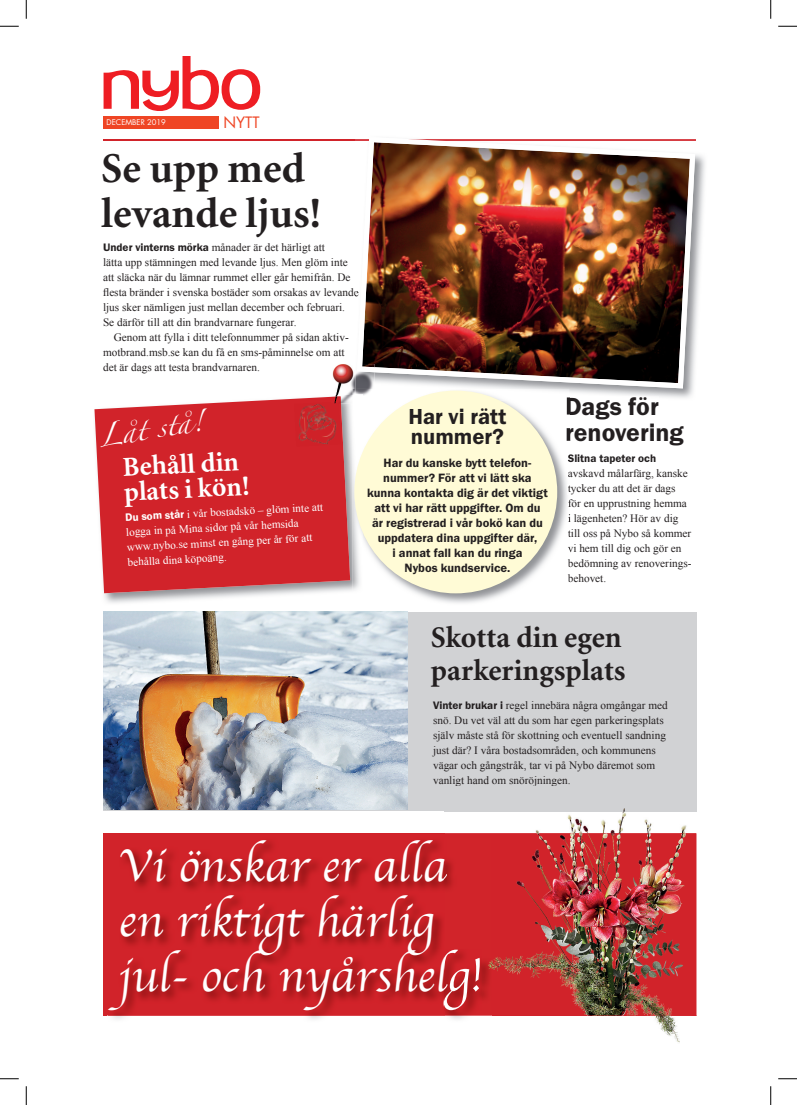
<style>
.page{position:relative;width:797px;height:1105px;background:#fff}
.page>*{position:absolute;margin:0;border:0;box-sizing:border-box;transform-origin:0 0}
.t1{font:47.5px/55px "Apple Chancery";color:#fff}
.t2{font:700 42.5px/45px "Minion";color:#231f20}
.t3{font:700 30px/32.5px "Minion";color:#231f20}
.t4{font:700 27.5px/25px "Minion";color:#fff}
.t5{font:25.62px/26.2px "Franklin Gothic URW Dem";color:#231f20}
.t6{font:22.5px/20px "Franklin Gothic URW Dem";color:#231f20}
.t7{font:20.88px "Zapfino";color:#fff}
.t8{font:15.25px "Futura";color:#ef4524}
.t9{font:12.5px/15px "Franklin Gothic URW Dem";color:#231f20;text-align:center}
.t10{font:11.25px/15px "Times New Roman";color:#231f20}
.t11{font:11.25px/15px "Times New Roman";color:#fff}
.t12{font:11.25px "Franklin Gothic URW Dem";color:#231f20}
.t13{font:7.62px "Futura";color:#fff}
.s1{font-family:"Franklin Gothic URW Dem"}
</style>
<div class="page">
<div style="left:103px;top:613px;width:593px;height:198px;background:#d1d2d4"></div>
<div style="left:103px;top:833px;width:593px;height:183px;background:#d1232a"></div>
<svg style="left:104px;top:56px;width:156px;height:55px"></svg>
<div style="left:103px;top:117px;width:116px;height:12px;background:#ef4524"></div>
<hr style="left:103px;top:139px;width:593px;height:2px;background:#d1232a">
<img style="left:355px;top:154px;width:350px;height:244px">
<svg style="left:355px;top:288px;width:2px;height:8px"></svg>
<img style="left:569px;top:397px;width:90px;height:3px">
<img style="left:357px;top:139px;width:338px;height:249px">
<img style="left:104px;top:612px;width:303px;height:198px">
<img style="left:107px;top:882px;width:338px;height:138px">
<img style="left:124px;top:841px;width:321px;height:41px">
<img style="left:108px;top:950px;width:337px;height:60px">
<img style="left:104px;top:404px;width:249px;height:199px">
<svg style="left:94px;top:396px;width:256px;height:197px;background:#d2363c"></svg>
<img style="left:332px;top:364px;width:23px;height:31px">
<img style="left:355px;top:364px;width:19px;height:25px">
<img style="left:357px;top:364px;width:17px;height:8px">
<img style="left:335px;top:395px;width:18px;height:8px">
<img style="left:294px;top:402px;width:47px;height:45px">
<svg style="left:331px;top:396px;width:10px;height:7px"></svg>
<img style="left:445px;top:787px;width:252px;height:256px">
<img style="left:445px;top:787px;width:251px;height:24px">
<img style="left:445px;top:833px;width:251px;height:183px">
<img style="left:445px;top:838px;width:47px;height:177px">
<img style="left:445px;top:840px;width:2px;height:42px">
<img style="left:445px;top:950px;width:37px;height:60px">
<img style="left:362px;top:400px;width:205px;height:203px">
<img style="left:374px;top:389px;width:195px;height:11px">
<svg style="left:567px;top:455px;width:2px;height:127px"></svg>
<svg style="left:567px;top:397px;width:2px;height:18px"></svg>
<img style="left:566px;top:423px;width:3px;height:22px">
<img style="left:353px;top:464px;width:9px;height:126px">
<img style="left:353px;top:389px;width:21px;height:15px">
<svg style="left:353px;top:395px;width:9px;height:9px"></svg>
<div style="left:354px;top:391px;width:203px;height:202px;background:#fffbd6;border-radius:50%"></div>
<svg style="left:0;top:25px;width:19px;height:2px"></svg>
<svg style="left:778px;top:25px;width:19px;height:2px"></svg>
<svg style="left:0;top:1078px;width:19px;height:1px"></svg>
<svg style="left:778px;top:1078px;width:19px;height:1px"></svg>
<svg style="left:25px;top:0;width:2px;height:19px"></svg>
<svg style="left:25px;top:1086px;width:2px;height:19px"></svg>
<svg style="left:770px;top:0;width:1px;height:19px"></svg>
<svg style="left:770px;top:1086px;width:1px;height:19px"></svg>
<p class="t13" style="left:107px;top:117px;width:61px">DECEMBER 2019</p>
<h3 class="t8" style="left:223px;top:112px;width:38px">NYTT</h3>
<h2 class="t2" style="left:101px;top:147px;width:221px">Se upp med levande ljus!</h2>
<p class="t10" style="left:103px;top:240px;width:257px"><span class="s1">Under vinterns mörka</span> månader är det härligt att<br>lätta upp stämningen med levande ljus. Men glöm inte att släcka när du lämnar rummet eller går hemifrån. De flesta bränder i svenska bostäder som orsakas av levande ljus sker nämligen just mellan december och februari.<br>Se därför till att din brandvarnare fungerar.</p>
<p class="t10" style="left:103px;top:330px;width:247px;text-indent:11px">Genom att fylla i ditt telefonnummer på sidan aktiv&shy;motbrand.msb.se kan du få en sms-påminnelse om att det är dags att testa brandvarnaren.</p>
<h3 class="t7" style="left:97px;top:427px;width:106px;rotate:-9deg">Låt stå!</h3>
<h3 class="t6" style="left:408px;top:406px;width:100px">Har vi rätt nummer?</h3>
<p class="t9" style="left:367px;top:455px;width:182px">Har du kanske bytt telefon&shy;nummer? För att vi lätt ska kunna kontakta dig är det viktigt att vi har rätt uppgifter. Om du<br>är registrerad i vår bokö kan du uppdatera dina uppgifter där,<br>i annat fall kan du ringa<br>Nybos kundservice.</p>
<h3 class="t4" style="left:122px;top:455px;width:127px;rotate:-3deg">Behåll din plats i kön!</h3>
<p class="t11" style="left:125px;top:509px;width:200px;rotate:-3deg"><span class="s1">Du som står</span> i vår bostadskö – glöm inte att logga in på Mina sidor på vår hemsida www.nybo.se minst en gång per år för att behålla dina köpoäng.</p>
<h3 class="t5" style="left:565px;top:392px;width:120px">Dags för renovering</h3>
<p class="t12" style="left:568px;top:451px;width:90px">Slitna tapeter och</p>
<p class="t10" style="left:568px;top:465px;width:125px">avskavd målarfärg, kanske tycker du att det är dags<br>för en upprustning hemma i lägenheten? Hör av dig till oss på Nybo så kommer vi hem till dig och gör en bedömning av renoverings&shy;behovet.</p>
<h3 class="t3" style="left:431px;top:622px;width:196px">Skotta din egen parkeringsplats</h3>
<p class="t10" style="left:433px;top:698px;width:236px"><span class="s1">Vinter brukar i</span> regel innebära några omgångar med snö. Du vet väl att du som har egen parkeringsplats själv måste stå för skottning och eventuell sandning just där? I våra bostadsområden, och kommunens vägar och gångstråk, tar vi på Nybo däremot som vanligt hand om snöröjningen.</p>
<h1 class="t1" style="left:118px;top:838px;width:365px">Vi önskar er alla en riktigt härlig jul- och nyårshelg!</h1>
</div>
